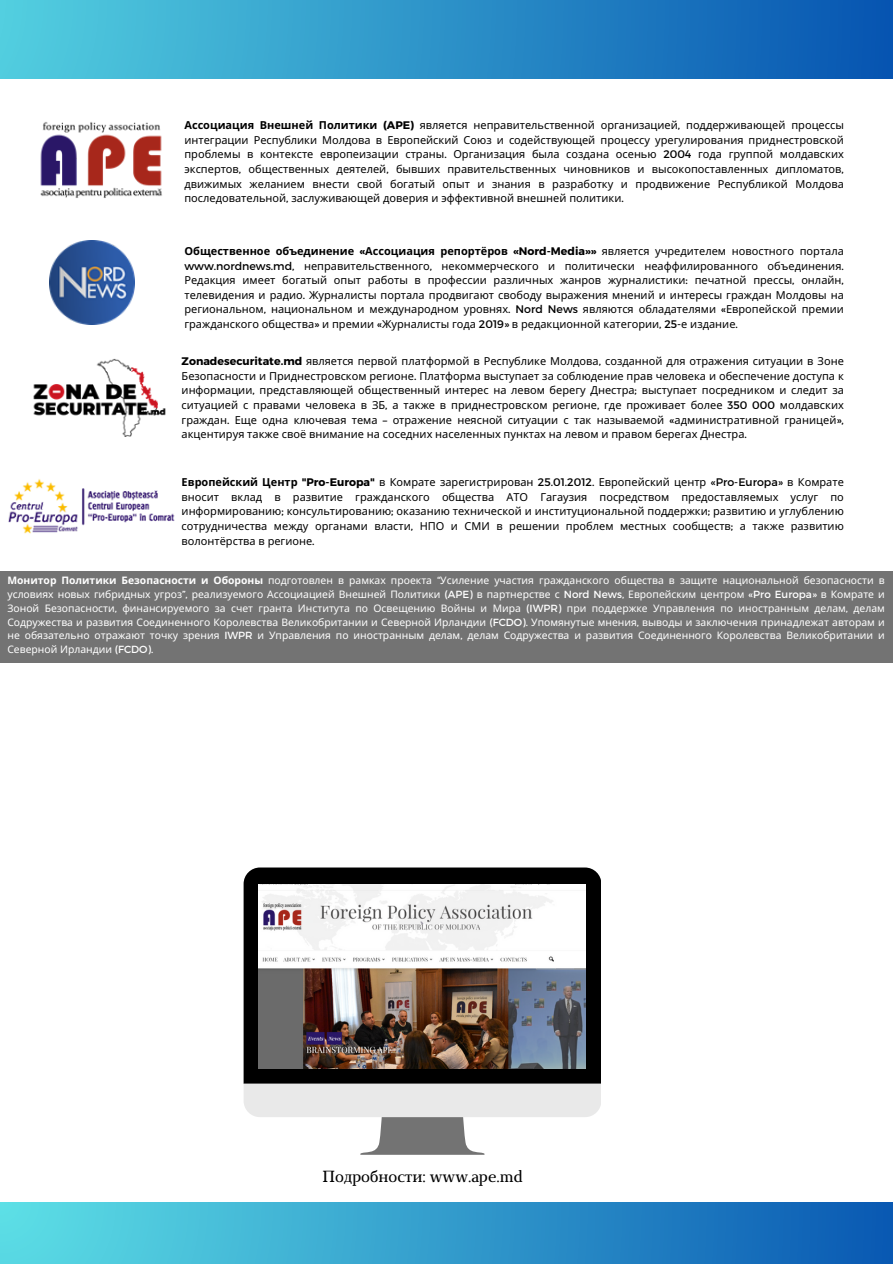
<style>
.page{position:relative;width:893px;height:1264px;background:#fff}
.page>*{position:absolute;margin:0;border:0;box-sizing:border-box;transform-origin:0 0}
.t1{font:16.05px "Marta";color:#000}
.t2{font:10.95px/14.7px "Noto Sans";color:#000;text-align:justify}
.t3{font:10.35px/13.8px "Noto Sans";color:#fff;text-align:justify}
.s1{font-weight:700}
.s2{font-family:"Montserrat";font-weight:700}
.s3{font-family:"Montserrat"}
</style>
<div class="page">
<div style="left:243px;top:867px;width:358px;height:216px;background:#000"></div>
<svg style="left:243px;top:1083px;width:358px;height:71px"></svg>
<img style="left:259px;top:884px;width:326px;height:184px">
<img style="left:40px;top:122px;width:122px;height:76px">
<img style="left:50px;top:240px;width:84px;height:84px">
<div style="left:0;top:0;width:892px;height:79px;background:linear-gradient(to right,#52cfdf,#0654b1)"></div>
<div style="left:0;top:1202px;width:892px;height:61px;background:linear-gradient(to right,#5ddfe6,#0959b2)"></div>
<img style="left:8px;top:479px;width:167px;height:55px">
<img style="left:33px;top:359px;width:133px;height:77px">
<div style="left:0;top:571px;width:892px;height:92px;background:#737373"></div>
<p class="t2" style="left:184px;top:117px;width:661px"><span class="s1">Ассоциация Внешней Политики</span> <span class="s2">(APE)</span> является неправительственной организацией<span class="s3">,</span> поддерживающей процессы интеграции Республики Молдова в Европейский Союз и содействующей процессу урегулирования приднестровской проблемы в контексте европеизации страны<span class="s3">.</span> Организация была создана осенью <span class="s3">2004</span> года группой молдавских экспертов<span class="s3">,</span> общественных деятелей<span class="s3">,</span> бывших правительственных чиновников и высокопоставленных дипломатов<span class="s3">, </span>движимых желанием внести свой богатый опыт и знания в разработку и продвижение Республикой Молдова последовательной<span class="s3">,</span> заслуживающей доверия и эффективной внешней политики<span class="s3">.</span></p>
<p class="t2" style="left:184px;top:243px;width:661px"><span class="s1">Общественное объединение</span> <span class="s2">«</span><span class="s1">Ассоциация репортёров</span> <span class="s2">«Nord-Media»»</span> является учредителем новостного портала <span class="s3">www.nordnews.md,</span> неправительственного<span class="s3">,</span> некоммерческого и политически неаффилированного объединения<span class="s3">.<br></span>Редакция имеет богатый опыт работы в профессии различных жанров журналистики<span class="s3">:</span> печатной прессы<span class="s3">,</span> онлайн<span class="s3">, </span>телевидения и радио<span class="s3">.</span> Журналисты портала продвигают свободу выражения мнений и интересы граждан Молдовы на региональном<span class="s3">,</span> национальном и международном уровнях<span class="s3">. Nord News</span> являются обладателями <span class="s3">«</span>Европейской премии гражданского общества<span class="s3">»</span> и премии <span class="s3">«</span>Журналисты года <span class="s3">2019»</span> в редакционной категории<span class="s3">, 25-</span>е издание<span class="s3">.</span></p>
<p class="t2" style="left:181px;top:353px;width:663px"><span class="s2">Zonadesecuritate.md</span> является первой платформой в Республике Молдова<span class="s3">,</span> созданной для отражения ситуации в Зоне Безопасности и Приднестровском регионе<span class="s3">.</span> Платформа выступает за соблюдение прав человека и обеспечение доступа к информации<span class="s3">,</span> представляющей общественный интерес на левом берегу Днестра<span class="s3">;</span> выступает посредником и следит за ситуацией с правами человека в ЗБ<span class="s3">,</span> а также в приднестровском регионе<span class="s3">,</span> где проживает более <span class="s3">350 000</span> молдавских граждан<span class="s3">.</span> Еще одна ключевая тема <span class="s3">–</span> отражение неясной ситуации с так называемой <span class="s3">«</span>административной границей<span class="s3">», </span>акцентируя также своё внимание на соседних населенных пунктах на левом и правом берегах Днестра<span class="s3">.</span></p>
<p class="t2" style="left:181px;top:474px;width:663px"><span class="s1">Европейский Центр</span> <span class="s2">"Pro-Europa"</span> в Комрате зарегистрирован <span class="s3">25.01.2012.</span> Европейский центр <span class="s3">«Pro-Europa»</span> в Комрате вносит вклад в развитие гражданского общества АТО Гагаузия посредством предоставляемых услуг по информированию<span class="s3">;</span> консультированию<span class="s3">;</span> оказанию технической и институциональной поддержки<span class="s3">;</span> развитию и углублению сотрудничества между органами власти<span class="s3">,</span> НПО и СМИ в решении проблем местных сообществ<span class="s3">;</span> а также развитию волонтёрства в регионе<span class="s3">.</span></p>
<p class="t3" style="left:7px;top:573px;width:878px"><span class="s1">Монитор Политики Безопасности и Обороны</span> подготовлен в рамках проекта <span class="s3">“</span>Усиление участия гражданского общества в защите национальной безопасности в условиях новых гибридных угроз<span class="s3">”,</span> реализуемого Ассоциацией Внешней Политики <span class="s3">(APE)</span> в партнерстве с <span class="s3">Nord News,</span> Европейским центром <span class="s3">«Pro Europa»</span> в Комрате и Зоной Безопасности<span class="s3">,</span> финансируемого за счет гранта Института по Освещению Войны и Мира <span class="s3">(IWPR)</span> при поддержке Управления по иностранным делам<span class="s3">,</span> делам Содружества и развития Соединенного Королевства Великобритании и Северной Ирландии <span class="s3">(FCDO).</span> Упомянутые мнения<span class="s3">,</span> выводы и заключения принадлежат авторам и не обязательно отражают точку зрения <span class="s3">IWPR</span> и Управления по иностранным делам<span class="s3">,</span> делам Содружества и развития Соединенного Королевства Великобритании и Северной Ирландии <span class="s3">(FCDO).</span></p>
<h1 class="t1" style="left:322px;top:1170px;width:201px">Подробности: www.ape.md</h1>
</div>
